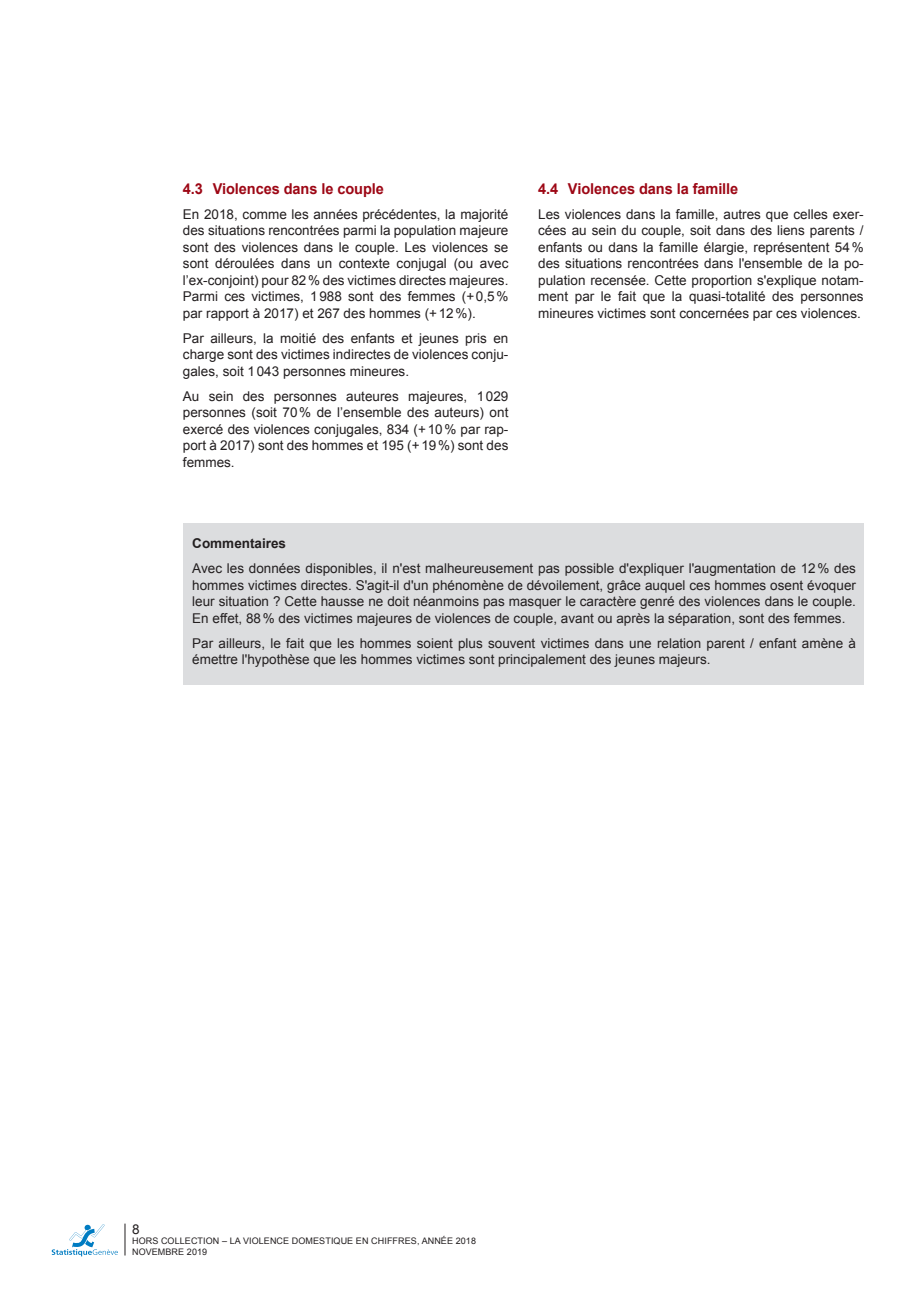
<style>
.page{position:relative;width:919px;height:1289px;background:#fff}
.page>*{position:absolute;margin:0;border:0;box-sizing:border-box;transform-origin:0 0}
.texte_-_texte_couran{font:700 15px "Arial";letter-spacing:-.005em;color:#9d0715}
.texte_-_texte_couran-2{font:13.5px/16.5px "Arial";color:#231f20;text-align:justify}
.texte_-_texte_couran-3{font:700 13.5px "Arial";color:#231f20}
.t1{font:9px/10.5px "Arial";letter-spacing:.01em;color:#231f20}
</style>
<div class="page">
<svg style="left:52px;top:1224px;width:66px;height:32px"></svg>
<hr style="left:125px;top:1223px;width:1px;height:32px;background:#231f20">
<div style="left:183px;top:523px;width:680px;height:162px;background:#dcdddf"></div>
<p class="texte_-_texte_couran" style="left:183px;top:178px;width:202px">4.3 Violences dans le couple</p>
<p class="texte_-_texte_couran-2" style="left:183px;top:206px;width:327px">En 2018, comme les années précédentes, la majorité des situations rencontrées parmi la population majeure sont des violences dans le couple. Les violences se sont déroulées dans un contexte conjugal (ou avec l’ex-conjoint) pour 82% des victimes directes majeures.<br>Parmi ces victimes, 1988 sont des femmes (+0,5% par rapport à 2017) et 267 des hommes (+12%).</p>
<p class="texte_-_texte_couran-2" style="left:183px;top:330px;width:327px">Par ailleurs, la moitié des enfants et jeunes pris en charge sont des victimes indirectes de violences conju&shy;gales, soit 1043 personnes mineures.</p>
<p class="texte_-_texte_couran-2" style="left:183px;top:388px;width:327px">Au sein des personnes auteures majeures, 1029 personnes (soit 70% de l’ensemble des auteurs) ont exercé des violences conjugales, 834 (+10% par rap&shy;port à 2017) sont des hommes et 195 (+19%) sont des femmes.</p>
<p class="texte_-_texte_couran" style="left:538px;top:178px;width:202px">4.4 Violences dans la famille</p>
<p class="texte_-_texte_couran-2" style="left:538px;top:206px;width:327px">Les violences dans la famille, autres que celles exer&shy;cées au sein du couple, soit dans des liens parents / enfants ou dans la famille élargie, représentent 54% des situations rencontrées dans l'ensemble de la po&shy;pulation recensée. Cette proportion s'explique notam&shy;ment par le fait que la quasi-totalité des personnes mineures victimes sont concernées par ces violences.</p>
<p class="texte_-_texte_couran-3" style="left:192px;top:534px;width:95px">Commentaires</p>
<p class="texte_-_texte_couran-2" style="left:192px;top:560px;width:665px">Avec les données disponibles, il n'est malheureusement pas possible d'expliquer l'augmentation de 12% des hommes victimes directes. S'agit-il d'un phénomène de dévoilement, grâce auquel ces hommes osent évoquer leur situation ? Cette hausse ne doit néanmoins pas masquer le caractère genré des violences dans le couple.<br>En effet, 88% des victimes majeures de violences de couple, avant ou après la séparation, sont des femmes.</p>
<p class="texte_-_texte_couran-2" style="left:192px;top:634px;width:665px">Par ailleurs, le fait que les hommes soient plus souvent victimes dans une relation parent / enfant amène à émettre l'hypothèse que les hommes victimes sont principalement des jeunes majeurs.</p>
<p class="texte_-_texte_couran-2" style="left:132px;top:1220px;width:9px">8</p>
<p class="t1" style="left:132px;top:1236px;width:345px">HORS COLLECTION – LA VIOLENCE DOMESTIQUE EN CHIFFRES, ANNÉE 2018<br>NOVEMBRE 2019</p>
</div>
